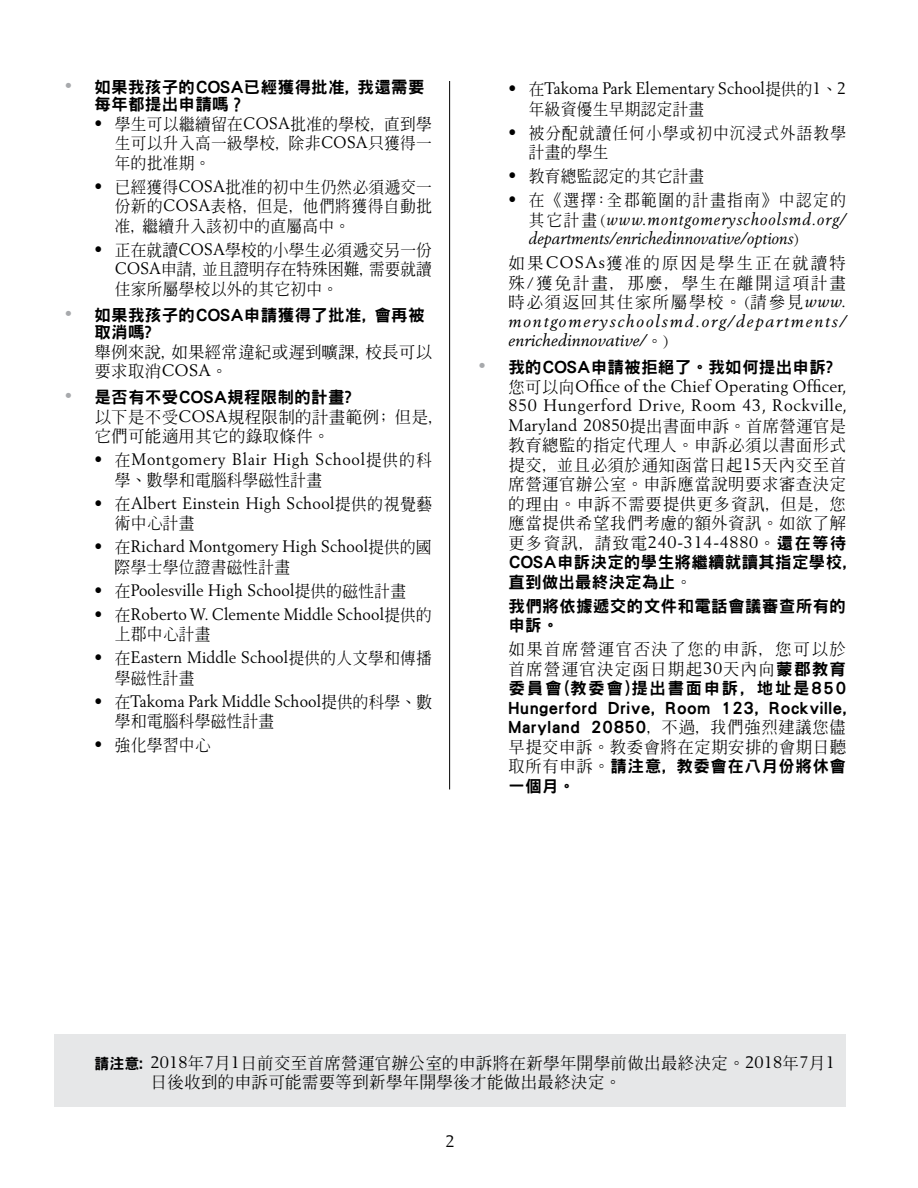
<style>
.page{position:relative;width:918px;height:1188px;background:#fff}
.page>*{position:absolute;margin:0;border:0;box-sizing:border-box;transform-origin:0 0}
.t1{font:500 16.5px/19.5px "Han Wang Ming";letter-spacing:.02em;color:#000}
.t2{font:800 16.5px/19.5px "Han Wang Hei";letter-spacing:.025em;color:#000}
.t3{font:500 16.5px/19.5px "Han Wang Ming";letter-spacing:.02em;color:#000;text-align:justify;scale:.95 1}
.t4{font:16.5px "Berling LT Std";letter-spacing:.01em;color:#000;scale:.95 1}
.t5{font:16.5px/19.5px "Berling LT Std";letter-spacing:.01em;color:#000;text-align:justify}
.t6{font:italic 16.5px/19.5px "Berling LT Std";letter-spacing:.01em;color:#000;scale:.95 1}
.t7{font:italic 16.5px/19.5px "Berling LT Std";letter-spacing:.11em;color:#000}
.t8{font:500 16.5px/19.5px "Han Wang Ming";letter-spacing:.095em;color:#000}
.t9{font:16.5px "Berling LT Std";letter-spacing:.04em;color:#000;scale:.95 1}
.t10{font:500 16.5px/19.5px "Han Wang Ming";letter-spacing:.07em;color:#000;scale:.95 1}
.t11{font:16.5px "Berling LT Std";letter-spacing:.045em;color:#000}
.t12{font:500 16.5px "Han Wang Ming";letter-spacing:.095em;color:#000;scale:.95 1}
.s1{font-family:"Han Wang Ming";font-weight:700;font-size:28.5px;color:#a7a9ac}
.s2{font-family:"Berling LT Std";font-weight:400}
.s3{font-family:"Han Wang Ming";font-weight:500}
.s4{font-family:"Han Wang Ming";font-weight:500;font-style:normal}
.s5{font-family:"Berling LT Std";font-weight:400;font-style:italic}
.s6{font-family:"Han Wang Hei";font-weight:800}
.s7{font-family:"Han Wang Ming";font-weight:700}
.s8{font-family:"Han Wang Hei";font-weight:800;font-size:15px}
</style>
<div class="page">
<hr style="left:449px;top:81px;width:1px;height:708px;background:#000">
<div style="left:54px;top:1035px;width:792px;height:72px;background:#e6e7e8"></div>
<p class="t2" style="left:94px;top:79px;width:332px;line-height:17.2px;text-indent:-40px"><span class="s1">•</span> 如果我孩子的COSA已經獲得批准, 我還需要每年都提出申請嗎？</p>
<p class="t3" style="left:115px;top:114px;width:335px;text-indent:-20px"><span class="s2">•</span> 學生可以繼續留在<span class="s2">COSA</span>批准的學校, 直到學生可以升入高一級學校, 除非<span class="s2">COSA</span>只獲得一年的批准期。</p>
<p class="t3" style="left:115px;top:177px;width:335px;text-indent:-20px"><span class="s2">•</span> 已經獲得<span class="s2">COSA</span>批准的初中生仍然必須遞交一份新的<span class="s2">COSA</span>表格, 但是, 他們將獲得自動批准, 繼續升入該初中的直屬高中。</p>
<p class="t3" style="left:115px;top:240px;width:335px;text-indent:-20px"><span class="s2">•</span> 正在就讀<span class="s2">COSA</span>學校的小學生必須遞交另一份<span class="s2">COSA</span>申請, 並且證明存在特殊困難, 需要就讀住家所屬學校以外的其它初中。</p>
<p class="t2" style="left:94px;top:306px;width:332px;line-height:17.2px;text-indent:-40px"><span class="s1">•</span> 如果我孩子的COSA申請獲得了批准, 會再被取消嗎?</p>
<p class="t1" style="left:94px;top:342px;width:339px">舉例來說, 如果經常違紀或遲到曠課, 校長可以要求取消<span class="s2">COSA</span>。</p>
<p class="t2" style="left:54px;top:388px;width:299px"><span class="s1">•</span> 是否有不受COSA規程限制的計畫?</p>
<p class="t1" style="left:94px;top:407px;width:339px">以下是不受<span class="s2">COSA</span>規程限制的計畫範例; 但是,它們可能適用其它的錄取條件。</p>
<p class="t9" style="left:94px;top:449px;width:357px">• <span class="s3">在</span>Montgomery Blair High School<span class="s3">提供的科</span></p>
<p class="t3" style="left:115px;top:470px;width:220px">學、數學和電腦科學磁性計畫</p>
<p class="t4" style="left:94px;top:493px;width:357px">• <span class="s3">在</span>Albert Einstein High School<span class="s3">提供的視覺藝</span></p>
<p class="t3" style="left:115px;top:513px;width:85px">術中心計畫</p>
<p class="t4" style="left:94px;top:536px;width:357px">• <span class="s3">在</span>Richard Montgomery High School<span class="s3">提供的國</span></p>
<p class="t3" style="left:115px;top:557px;width:186px">際學士學位證書磁性計畫</p>
<p class="t4" style="left:94px;top:580px;width:330px">• <span class="s3">在</span>Poolesville High School<span class="s3">提供的磁性計畫</span></p>
<p class="t4" style="left:94px;top:604px;width:357px">• <span class="s3">在</span>Roberto W. Clemente Middle School<span class="s3">提供的</span></p>
<p class="t3" style="left:115px;top:624px;width:102px">上郡中心計畫</p>
<p class="t4" style="left:94px;top:647px;width:357px">• <span class="s3">在</span>Eastern Middle School<span class="s3">提供的人文學和傳播</span></p>
<p class="t3" style="left:115px;top:668px;width:85px">學磁性計畫</p>
<p class="t4" style="left:94px;top:691px;width:357px">• <span class="s3">在</span>Takoma Park Middle School<span class="s3">提供的科學、數</span></p>
<p class="t3" style="left:115px;top:711px;width:169px">學和電腦科學磁性計畫</p>
<p class="t3" style="left:95px;top:736px;width:123px"><span class="s2">•</span> 強化學習中心</p>
<p class="t4" style="left:509px;top:78px;width:357px">• <span class="s3">在</span>Takoma Park Elementary School<span class="s3">提供的</span>1<span class="s3">、</span>2</p>
<p class="t3" style="left:529px;top:99px;width:186px">年級資優生早期認定計畫</p>
<p class="t10" style="left:529px;top:123px;width:335px;text-indent:-20px"><span class="s2">•</span> 被分配就讀任何小學或初中沉浸式外語教學計畫的學生</p>
<p class="t3" style="left:509px;top:166px;width:208px"><span class="s2">•</span> 教育總監認定的其它計畫</p>
<p class="t12" style="left:509px;top:191px;width:357px"><span class="s2">•</span> 在《選擇:全郡範圍的計畫指南》中認定的</p>
<p class="t6" style="left:529px;top:209px;width:335px"><span class="s4">其它計畫(</span>www.montgomeryschoolsmd.org/ departments/enrichedinnovative/options<span class="s4">)</span></p>
<p class="t1" style="left:508px;top:253px;width:339px;text-align:justify">如果<span class="s2">COSAs</span>獲准的原因是學生正在就讀特殊/獲免計畫, 那麼, 學生在離開這項計畫時必須返回其住家所屬學校。(請參見<span class="s5">www.</span></p>
<p class="t7" style="left:508px;top:311px;width:339px">montgomeryschoolsmd.org/departments/ enrichedinnovative/<span class="s4">。)</span></p>
<p class="t2" style="left:468px;top:358px;width:367px"><span class="s1">•</span> 我的COSA申請被拒絕了。我如何提出申訴?</p>
<p class="t5" style="left:508px;top:376px;width:340px"><span class="s3">您可以向</span>Office of the Chief Operating Officer, 850 Hungerford Drive, Room 43, Rockville, Maryland 20850<span class="s3">提出書面申訴。首席營運官是</span></p>
<p class="t1" style="left:508px;top:435px;width:339px;text-align:justify">教育總監的指定代理人。申訴必須以書面形式提交, 並且必須於通知函當日起<span class="s2">15</span>天內交至首席營運官辦公室。申訴應當說明要求審查決定的理由。申訴不需要提供更多資訊, 但是, 您應當提供希望我們考慮的額外資訊。如欲了解</p>
<p class="t11" style="left:508px;top:532px;width:339px"><span class="s3">更多資訊, 請致電</span>240-314-4880<span class="s3">。</span><span class="s6">還在等待</span></p>
<p class="t2" style="left:508px;top:553px;width:339px">COSA申訴決定的學生將繼續就讀其指定學校,直到做出最終決定為止<span class="s7">。</span></p>
<p class="t2" style="left:508px;top:596px;width:339px">我們將依據遞交的文件和電話會議審查所有的申訴。</p>
<p class="t8" style="left:508px;top:639px;width:339px">如果首席營運官否決了您的申訴, 您可以於首席營運官決定函日期起<span class="s2">30</span>天內向<span class="s6">蒙郡教育</span></p>
<p class="t2" style="left:509px;top:679px;width:339px;text-align:justify">委員會(教委會)提出書面申訴, 地址是850<br>Hungerford Drive, Room 123, Rockville, Maryland 20850<span class="s3">, 不過, 我們強烈建議您儘</span></p>
<p class="t1" style="left:509px;top:737px;width:339px">早提交申訴。教委會將在定期安排的會期日聽</p>
<p class="t2" style="left:509px;top:757px;width:339px"><span class="s3">取所有申訴。</span>請注意, 教委會在八月份將休會一個月。</p>
<p class="t1" style="left:151px;top:1053px;width:686px;text-indent:-56px"><span class="s8">請注意:</span> <span class="s2">2018</span>年<span class="s2">7</span>月<span class="s2">1</span>日前交至首席營運官辦公室的申訴將在新學年開學前做出最終決定。<span class="s2">2018</span>年<span class="s2">7</span>月<span class="s2">1</span>日後收到的申訴可能需要等到新學年開學後才能做出最終決定。</p>
<p class="t5" style="left:445px;top:1131px;width:11px">2</p>
</div>
